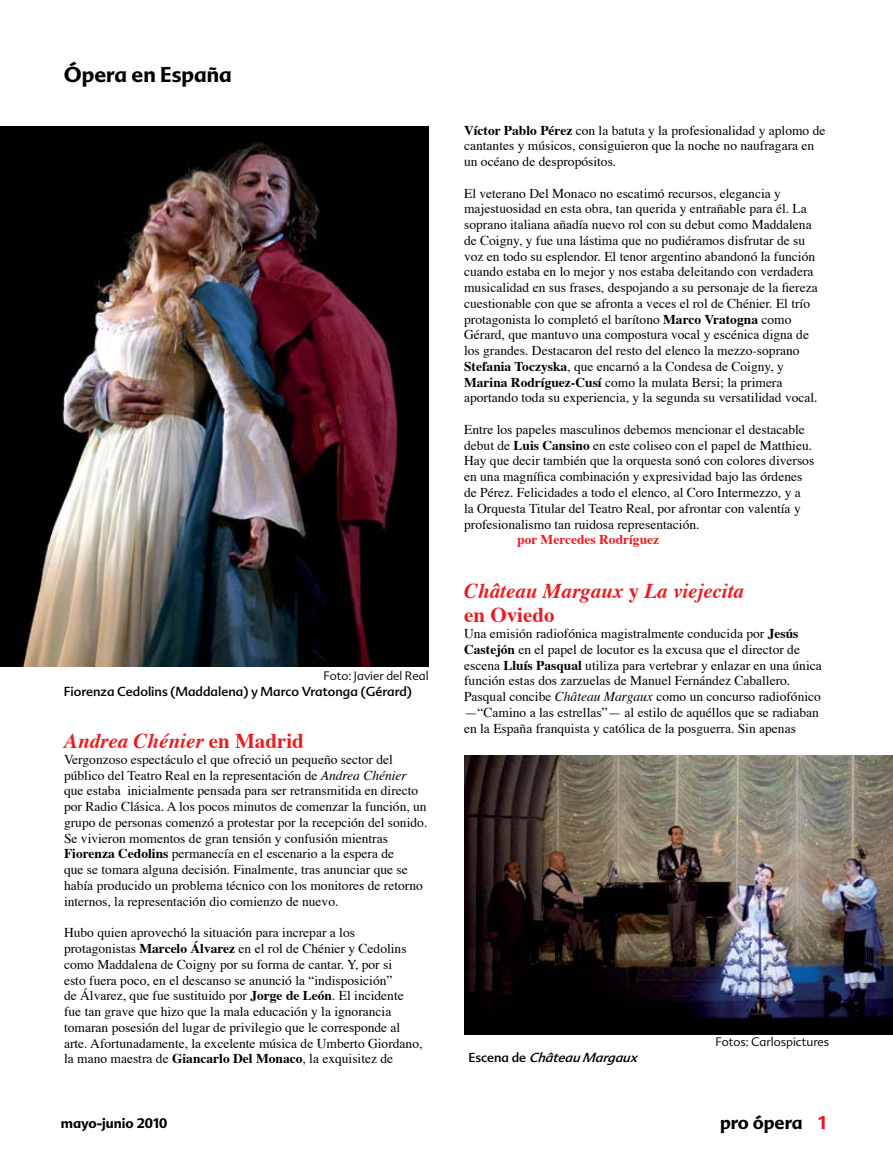
<style>
.page{position:relative;width:893px;height:1170px;background:#fff}
.page>*{position:absolute;margin:0;border:0;box-sizing:border-box;transform-origin:0 0}
.t1{font:italic 700 21px/24px "Times";color:#e91c23}
.t2{font:700 21px "Advert";color:#000}
.t3{font:700 18px "Advert";color:#000}
.t4{font:13.5px/15.8px "Times";color:#000}
.t5{font:700 13.5px "Times";color:#e91c23}
.t6{font:700 13.5px "Advert";color:#000}
.t7{font:12.75px "Advert";color:#000}
.t8{font:italic 12.75px "Advert";color:#000}
.t9{font:300 12px "Advert";color:#000}
.s1{font-style:normal}
.s2{font-style:italic}
.s3{font-weight:700}
</style>
<div class="page">
<img style="left:0;top:126px;width:429px;height:540px">
<img style="left:465px;top:755px;width:428px;height:279px">
<h1 class="t2" style="left:64px;top:61px;width:170px">Ópera en España</h1>
<p class="t9" style="left:323px;top:668px;width:107px">Foto: Javier del Real</p>
<p class="t7" style="left:64px;top:683px;width:350px">Fiorenza Cedolins (Maddalena) y Marco Vratonga (Gérard)</p>
<h1 class="t1" style="left:64px;top:727px;width:241px">Andrea Chénier <span class="s1">en Madrid</span></h1>
<p class="t4" style="left:64px;top:750px;width:365px">Vergonzoso espectáculo el que ofreció un pequeño sector del público del Teatro Real en la representación de <span class="s2">Andrea Chénier </span>que estaba inicialmente pensada para ser retransmitida en directo por Radio Clásica. A los pocos minutos de comenzar la función, un grupo de personas comenzó a protestar por la recepción del sonido.<br>Se vivieron momentos de gran tensión y confusión mientras <span class="s3">Fiorenza Cedolins</span> permanecía en el escenario a la espera de<br>que se tomara alguna decisión. Finalmente, tras anunciar que se había producido un problema técnico con los monitores de retorno internos, la representación dio comienzo de nuevo.</p>
<p class="t4" style="left:64px;top:923px;width:360px">Hubo quien aprovechó la situación para increpar a los protagonistas <span class="s3">Marcelo Álvarez</span> en el rol de Chénier y Cedolins como Maddalena de Coigny por su forma de cantar. Y, por si<br>esto fuera poco, en el descanso se anunció la “indisposición”<br>de Álvarez, que fue sustituido por <span class="s3">Jorge de León</span>. El incidente fue tan grave que hizo que la mala educación y la ignorancia tomaran posesión del lugar de privilegio que le corresponde al arte. Afortunadamente, la excelente música de Umberto Giordano, la mano maestra de <span class="s3">Giancarlo Del Monaco</span>, la exquisitez de</p>
<p class="t4" style="left:464px;top:121px;width:363px"><span class="s3">Víctor Pablo Pérez</span> con la batuta y la profesionalidad y aplomo de cantantes y músicos, consiguieron que la noche no naufragara en un océano de despropósitos.</p>
<p class="t4" style="left:464px;top:184px;width:355px">El veterano Del Monaco no escatimó recursos, elegancia y majestuosidad en esta obra, tan querida y entrañable para él. La soprano italiana añadía nuevo rol con su debut como Maddalena de Coigny, y fue una lástima que no pudiéramos disfrutar de su voz en todo su esplendor. El tenor argentino abandonó la función cuando estaba en lo mejor y nos estaba deleitando con verdadera musicalidad en sus frases, despojando a su personaje de la fiereza cuestionable con que se afronta a veces el rol de Chénier. El trío protagonista lo completó el barítono <span class="s3">Marco Vratogna</span> como Gérard, que mantuvo una compostura vocal y escénica digna de los grandes. Destacaron del resto del elenco la mezzo-soprano <span class="s3">Stefania Toczyska</span>, que encarnó a la Condesa de Coigny, y <span class="s3">Marina Rodríguez-Cusí</span> como la mulata Bersi; la primera aportando toda su experiencia, y la segunda su versatilidad vocal.</p>
<p class="t4" style="left:464px;top:420px;width:352px">Entre los papeles masculinos debemos mencionar el destacable debut de <span class="s3">Luis Cansino</span> en este coliseo con el papel de Matthieu.<br>Hay que decir también que la orquesta sonó con colores diversos en una magnífica combinación y expresividad bajo las órdenes de Pérez. Felicidades a todo el elenco, al Coro Intermezzo, y a<br>la Orquesta Titular del Teatro Real, por afrontar con valentía y profesionalismo tan ruidosa representación.</p>
<p class="t5" style="left:517px;top:526px;width:143px">por Mercedes Rodríguez</p>
<h1 class="t1" style="left:464px;top:577px;width:282px">Château Margaux <span class="s1">y</span> La viejecita <span class="s1">en Oviedo</span></h1>
<p class="t4" style="left:464px;top:624px;width:359px">Una emisión radiofónica magistralmente conducida por <span class="s3">Jesús Castejón</span> en el papel de locutor es la excusa que el director de escena <span class="s3">Lluís Pasqual</span> utiliza para vertebrar y enlazar en una única función estas dos zarzuelas de Manuel Fernández Caballero.<br>Pasqual concibe <span class="s2">Château Margaux</span> como un concurso radiofónico —“Camino a las estrellas”— al estilo de aquéllos que se radiaban en la España franquista y católica de la posguerra. Sin apenas</p>
<p class="t8" style="left:468px;top:1049px;width:175px"><span class="s1">E s c e n a d e</span> ChâteauMargaux</p>
<p class="t9" style="left:715px;top:1034px;width:115px">Fotos: Carlospictures</p>
<p class="t6" style="left:61px;top:1114px;width:108px">mayo-junio 2010</p>
<h2 class="t3" style="left:720px;top:1111px;width:84px">pro ópera</h2>
</div>
